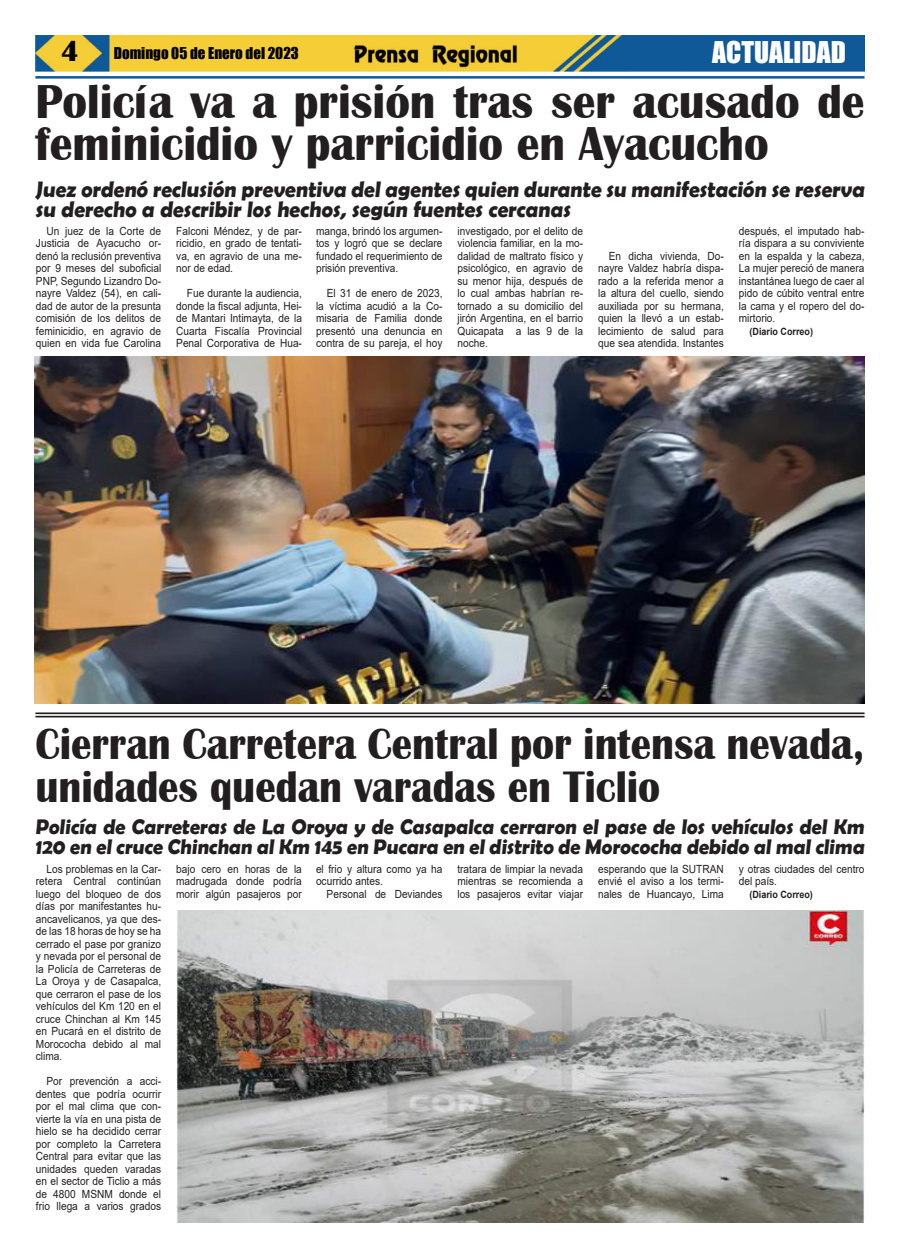
<style>
.page{position:relative;width:900px;height:1258px;background:#fff}
.page>*{position:absolute;margin:0;border:0;box-sizing:border-box;transform-origin:0 0}
.t1{font:700 49px/42.5px "Britannic";color:#231f20;scale:.93 1}
.t2{font:700 45.38px/42.5px "Britannic";color:#231f20;scale:.9 1}
.t3{font:27.5px "Impact";color:#fff}
.t4{font:700 22.5px/20px "Berlin Sans FB Demi";color:#231f20;scale:.96 1}
.t5{font:700 21.25px/20px "Berlin Sans FB Demi";color:#231f20;scale:.96 1}
.t6{font:15px "Impact";color:#000}
.t7{font:11.25px/12.5px "Arial";color:#231f20;text-align:justify;scale:.9 1}
.t8{font:700 10px "Arial";color:#231f20;scale:.9 1}
.s1{font-family:"Britannic";font-weight:700;font-size:30px}
</style>
<div class="page">
<img style="left:35px;top:35px;width:830px;height:36px">
<hr style="left:35px;top:76px;width:830px;height:3px;background:#0f5998">
<img style="left:351px;top:41px;width:169px;height:27px">
<hr style="left:35px;top:712px;width:830px;height:2px;background:#231f20">
<hr style="left:35px;top:716px;width:830px;height:1px;background:#231f20">
<img style="left:34px;top:357px;width:830px;height:346px">
<img style="left:176px;top:911px;width:688px;height:311px">
<h3 class="t6" style="left:61px;top:47px;width:240px"><span class="s1">4</span> Domingo 05 de Enero del 2023</h3>
<h3 class="t3" style="left:712px;top:37px;width:135px">ACTUALIDAD</h3>
<h1 class="t1" style="left:35px;top:84px;width:893px">Policía va a prisión tras ser acusado de feminicidio y parricidio en Ayacucho</h1>
<h3 class="t4" style="left:35px;top:179px;width:868px">Juez ordenó reclusión preventiva del agentes quien durante su manifestación se reserva su derecho a describir los hechos, según fuentes cercanas</h3>
<p class="t7" style="left:36px;top:225px;width:141px;text-indent:11px">Un juez de la Corte de Justicia de Ayacucho or&shy;denó la reclusión preventiva por 9 meses del suboficial PNP, Segundo Lizandro Do&shy;nayre Valdez (54), en cali&shy;dad de autor de la presunta comisión de los delitos de feminicidio, en agravio de quien en vida fue Carolina</p>
<p class="t7" style="left:176px;top:226px;width:141px">Falconi Méndez, y de par&shy;ricidio, en grado de tentati&shy;va, en agravio de una me&shy;nor de edad.</p>
<p class="t7" style="left:176px;top:288px;width:141px;text-indent:11px">Fue durante la audiencia, donde la fiscal adjunta, Hei&shy;de Mantari Intimayta, de la Cuarta Fiscalía Provincial Penal Corporativa de Hua-</p>
<p class="t7" style="left:316px;top:226px;width:142px">manga, brindó los argumen&shy;tos y logró que se declare fundado el requerimiento de prisión preventiva.</p>
<p class="t7" style="left:316px;top:288px;width:142px;text-indent:11px">El 31 de enero de 2023, la víctima acudió a la Co&shy;misaria de Familia donde presentó una denuncia en contra de su pareja, el hoy</p>
<p class="t7" style="left:457px;top:226px;width:141px">investigado, por el delito de violencia familiar, en la mo&shy;dalidad de maltrato físico y psicológico, en agravio de su menor hija, después de lo cual ambas habrían re&shy;tornado a su domicilio del jirón Argentina, en el barrio Quicapata a las 9 de la noche.</p>
<p class="t7" style="left:598px;top:251px;width:141px;text-indent:11px">En dicha vivienda, Do&shy;nayre Valdez habría dispa&shy;rado a la referida menor a la altura del cuello, siendo auxiliada por su hermana, quien la llevó a un estab&shy;lecimiento de salud para que sea atendida. Instantes</p>
<p class="t7" style="left:739px;top:226px;width:141px">después, el imputado hab&shy;ría dispara a su conviviente en la espalda y la cabeza, La mujer pereció de manera instantánea luego de caer al pido de cúbito ventral entre la cama y el ropero del do&shy;mirtorio.</p>
<p class="t8" style="left:750px;top:328px;width:72px">(Diario Correo)</p>
<h2 class="t2" style="left:35px;top:727px;width:923px">Cierran Carretera Central por intensa nevada, unidades quedan varadas en Ticlio</h2>
<h3 class="t5" style="left:35px;top:816px;width:868px">Policía de Carreteras de La Oroya y de Casapalca cerraron el pase de los vehículos del Km<br>120 en el cruce Chinchan al Km 145 en Pucara en el distrito de Morococha debido al mal clima</h3>
<p class="t7" style="left:36px;top:864px;width:141px;text-indent:11px">Los problemas en la Car&shy;retera Central continúan luego del bloqueo de dos días por manifestantes hu&shy;ancavelicanos, ya que des&shy;de las 18 horas de hoy se ha cerrado el pase por granizo y nevada por el personal de la Policía de Carreteras de La Oroya y de Casapalca, que cerraron el pase de los vehículos del Km 120 en el cruce Chinchan al Km 145 en Pucará en el distrito de Morococha debido al mal clima.</p>
<p class="t7" style="left:36px;top:1076px;width:141px;text-indent:11px">Por prevención a acci&shy;dentes que podría ocurrir por el mal clima que con&shy;vierte la vía en una pista de hielo se ha decidido cerrar por completo la Carretera Central para evitar que las unidades queden varadas en el sector de Ticlio a más de 4800 MSNM donde el frio llega a varios grados</p>
<p class="t7" style="left:176px;top:863px;width:141px">bajo cero en horas de la madrugada donde podría morir algún pasajeros por</p>
<p class="t7" style="left:316px;top:864px;width:142px">el frio y altura como ya ha ocurrido antes.</p>
<p class="t7" style="left:327px;top:889px;width:130px">Personal de Deviandes</p>
<p class="t7" style="left:457px;top:864px;width:141px">tratara de limpiar la nevada mientras se recomienda a los pasajeros evitar viajar</p>
<p class="t7" style="left:598px;top:863px;width:141px">esperando que la SUTRAN envié el aviso a los termi&shy;nales de Huancayo, Lima</p>
<p class="t7" style="left:739px;top:864px;width:141px">y otras ciudades del centro del país.</p>
<p class="t8" style="left:749px;top:891px;width:72px">(Diario Correo)</p>
</div>
